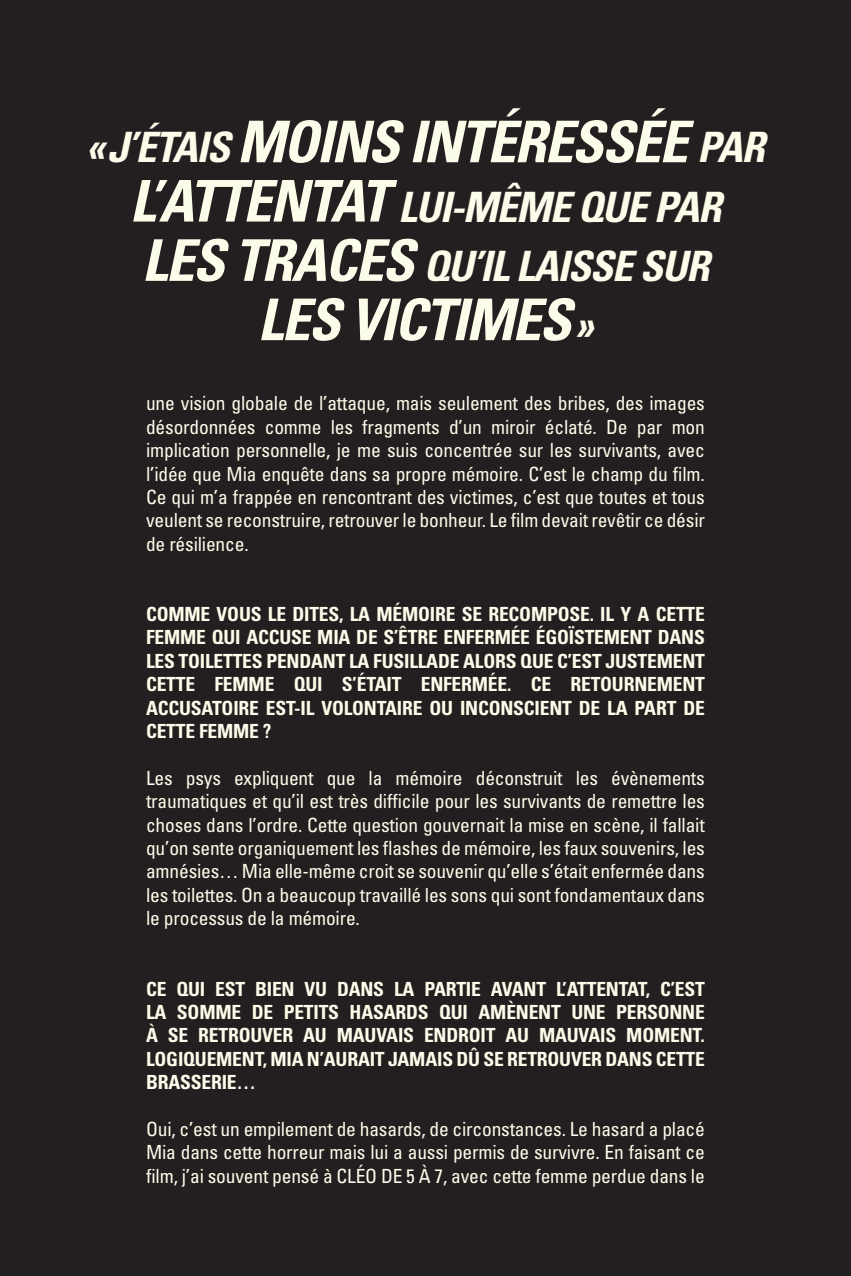
<style>
.page{position:relative;width:851px;height:1276px;background:#fff}
.page>*{position:absolute;margin:0;border:0;box-sizing:border-box;transform-origin:0 0}
.t1{font:italic 700 condensed 57.6px "Univers LT Std";letter-spacing:-.03em;color:#fbfce9}
.t2{font:italic 700 condensed 41.85px "Univers LT Std";letter-spacing:-.03em;color:#fbfce9}
.t3{font:condensed 19.5px/23.4px "Univers LT Std";letter-spacing:-.01em;color:#fbfce9;text-align:justify}
.t4{font:700 condensed 19.5px/23.4px "Univers LT Std";letter-spacing:-.01em;color:#fbfce9;text-align:justify}
.s1{font-size:41.85px}
.s2{font-size:57.6px}
</style>
<div class="page">
<div style="left:0;top:0;width:850px;height:1276px;background:#231f20"></div>
<p class="t1" style="left:86px;top:106px;width:679px"><span class="s1">«J’ÉTAIS</span> MOINS INTÉRESSÉE <span class="s1">PAR</span></p>
<p class="t2" style="left:129px;top:181px;width:593px"><span class="s2">L’ATTENTAT</span> LUI-MÊME QUE PAR</p>
<p class="t2" style="left:142px;top:240px;width:569px"><span class="s2">LES TRACES</span> QU’IL LAISSE SUR</p>
<p class="t1" style="left:257px;top:284px;width:337px">LES VICTIMES<span class="s1">»</span></p>
<p class="t3" style="left:146px;top:391px;width:560px">une vision globale de l’attaque, mais seulement des bribes, des images désordonnées comme les fragments d’un miroir éclaté. De par mon implication personnelle, je me suis concentrée sur les survivants, avec l’idée que Mia enquête dans sa propre mémoire. C’est le champ du film.<br>Ce qui m’a frappée en rencontrant des victimes, c’est que toutes et tous veulent se reconstruire, retrouver le bonheur. Le film devait revêtir ce désir de résilience.</p>
<p class="t4" style="left:146px;top:602px;width:560px">COMME VOUS LE DITES, LA MÉMOIRE SE RECOMPOSE. IL Y A CETTE FEMME QUI ACCUSE MIA DE S’ÊTRE ENFERMÉE ÉGOÏSTEMENT DANS LES TOILETTES PENDANT LA FUSILLADE ALORS QUE C’EST JUSTEMENT CETTE FEMME QUI S’ÉTAIT ENFERMÉE. CE RETOURNEMENT ACCUSATOIRE EST-IL VOLONTAIRE OU INCONSCIENT DE LA PART DE CETTE FEMME ?</p>
<p class="t3" style="left:146px;top:766px;width:560px">Les psys expliquent que la mémoire déconstruit les évènements traumatiques et qu’il est très difficile pour les survivants de remettre les choses dans l’ordre. Cette question gouvernait la mise en scène, il fallait qu’on sente organiquement les flashes de mémoire, les faux souvenirs, les amnésies… Mia elle-même croit se souvenir qu’elle s’était enfermée dans les toilettes. On a beaucoup travaillé les sons qui sont fondamentaux dans le processus de la mémoire.</p>
<p class="t4" style="left:146px;top:976px;width:560px">CE QUI EST BIEN VU DANS LA PARTIE AVANT L’ATTENTAT, C’EST LA SOMME DE PETITS HASARDS QUI AMÈNENT UNE PERSONNE À SE RETROUVER AU MAUVAIS ENDROIT AU MAUVAIS MOMENT.<br>LOGIQUEMENT, MIA N’AURAIT JAMAIS DÛ SE RETROUVER DANS CETTE BRASSERIE…</p>
<p class="t3" style="left:146px;top:1117px;width:560px">Oui, c’est un empilement de hasards, de circonstances. Le hasard a placé Mia dans cette horreur mais lui a aussi permis de survivre. En faisant ce film, j’ai souvent pensé à CLÉO DE 5 À 7, avec cette femme perdue dans le</p>
</div>
